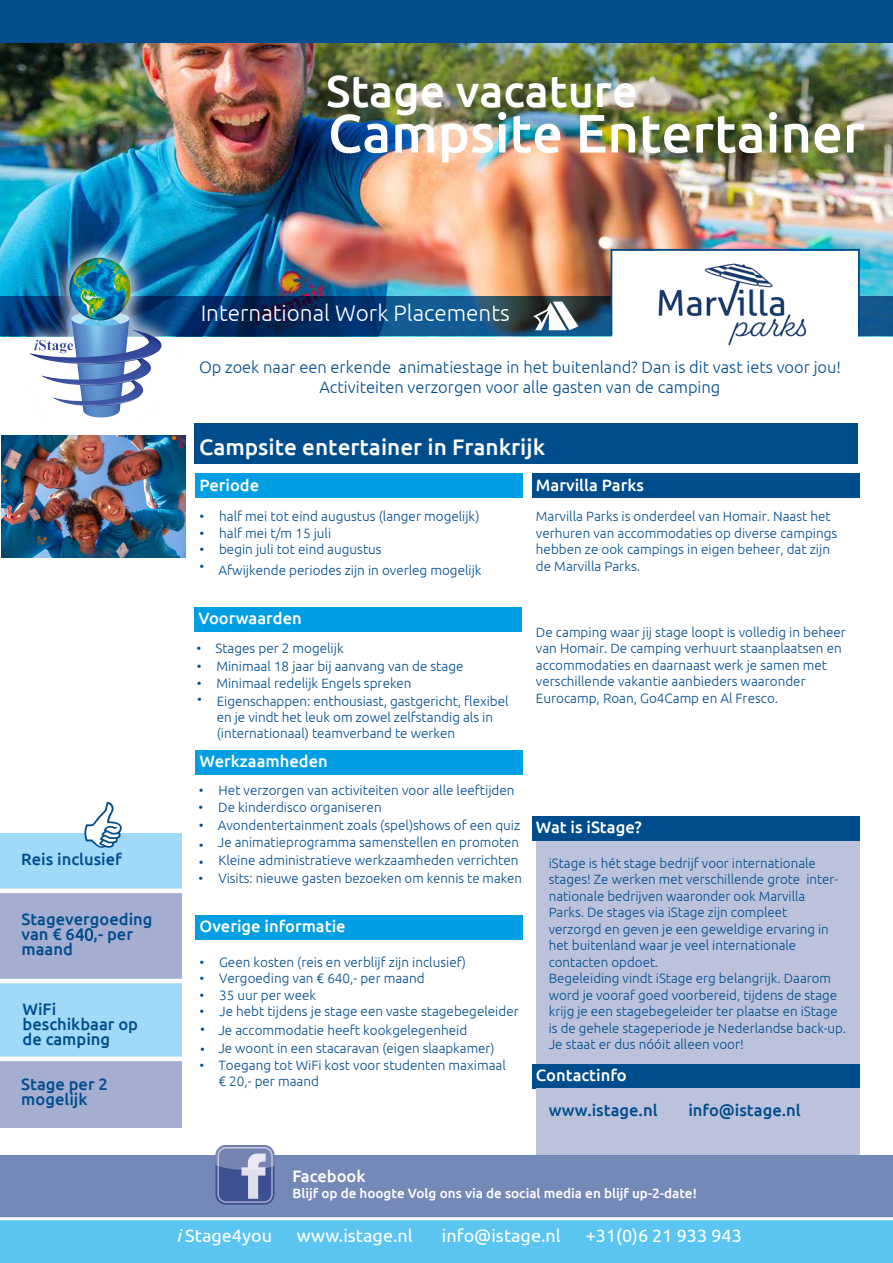
<style>
.page{position:relative;width:893px;height:1263px;background:#fff}
.page>*{position:absolute;margin:0;border:0;box-sizing:border-box;transform-origin:0 0}
.t1{font:500 54px "Ubuntu";color:#fff}
.t2{font:500 45px "Ubuntu";color:#fff}
.t3{font:500 22.5px "Ubuntu";color:#fff}
.t4{font:300 22.5px "Ubuntu";color:#fff}
.t5{font:18px "Ubuntu";color:#fff}
.t6{font:300 16.5px/19.8px "Ubuntu";color:#004d8d;text-align:center}
.t7{font:500 16.5px/15px "Ubuntu";color:#004d8d}
.t8{font:500 16.5px "Ubuntu";color:#fff}
.t9{font:300 13.5px/16.5px "Ubuntu";color:#004d8d}
.t10{font:500 13.5px "Ubuntu";color:#fff}
.s1{font-weight:300}
.s2{font-style:italic}
</style>
<div class="page">
<img style="left:0;top:43px;width:893px;height:293px">
<div style="left:195px;top:473px;width:328px;height:25px;background:#009fe3"></div>
<div style="left:194px;top:607px;width:328px;height:25px;background:#009fe3"></div>
<div style="left:195px;top:750px;width:328px;height:25px;background:#009fe3"></div>
<div style="left:195px;top:915px;width:328px;height:25px;background:#009fe3"></div>
<div style="left:532px;top:473px;width:327px;height:25px;background:#004d8d"></div>
<div style="left:532px;top:816px;width:327px;height:25px;background:#004d8d"></div>
<div style="left:536px;top:841px;width:324px;height:17px;background:#bcc2dc"></div>
<div style="left:536px;top:857px;width:324px;height:18px;background:#bcc2dc"></div>
<div style="left:536px;top:874px;width:324px;height:83px;background:#bcc2dc"></div>
<div style="left:536px;top:956px;width:324px;height:18px;background:#bcc2dc"></div>
<div style="left:536px;top:973px;width:324px;height:67px;background:#bcc2dc"></div>
<div style="left:536px;top:1039px;width:324px;height:17px;background:#bcc2dc"></div>
<div style="left:536px;top:1055px;width:324px;height:18px;background:#bcc2dc"></div>
<div style="left:532px;top:1064px;width:327px;height:24px;background:#004d8d"></div>
<div style="left:536px;top:1088px;width:324px;height:18px;background:#bcc2dc"></div>
<div style="left:536px;top:1103px;width:324px;height:20px;background:#bcc2dc"></div>
<div style="left:536px;top:1121px;width:324px;height:18px;background:#bcc2dc"></div>
<div style="left:536px;top:1138px;width:324px;height:17px;background:#bcc2dc"></div>
<div style="left:0;top:1155px;width:893px;height:76px;background:#7589b8"></div>
<svg style="left:195px;top:296px;width:698px;height:39px;background:#0f3e6d"></svg>
<div style="left:0;top:0;width:893px;height:43px;background:#004d8d"></div>
<div style="left:0;top:1220px;width:893px;height:43px;background:#5bc5f2"></div>
<div style="left:215px;top:1145px;width:59px;height:60px;background:#3d5192;border-radius:10px"></div>
<svg style="left:217px;top:1147px;width:56px;height:56px"></svg>
<div style="left:219px;top:1148px;width:52px;height:53px;background:#3d5192;border-radius:7px"></div>
<svg style="left:215px;top:1145px;width:59px;height:54px"></svg>
<hr style="left:0;top:1217px;width:893px;height:3px;background:#fff">
<div style="left:612px;top:251px;width:246px;height:102px;background:#fff"></div>
<div style="left:610px;top:249px;width:250px;height:87px;border:2px solid #004d8d"></div>
<div style="left:195px;top:423px;width:663px;height:24px;background:#004d8d"></div>
<div style="left:195px;top:433px;width:663px;height:30px;background:#004d8d"></div>
<svg style="left:533px;top:302px;width:45px;height:28px"></svg>
<div style="left:0;top:833px;width:182px;height:25px;background:#a1daf8"></div>
<div style="left:0;top:848px;width:182px;height:25px;background:#a1daf8"></div>
<div style="left:0;top:863px;width:182px;height:25px;background:#a1daf8"></div>
<div style="left:0;top:893px;width:182px;height:25px;background:#a5aed0"></div>
<div style="left:0;top:908px;width:182px;height:55px;background:#a5aed0"></div>
<div style="left:0;top:953px;width:182px;height:25px;background:#a5aed0"></div>
<div style="left:0;top:968px;width:182px;height:25px;background:#a5aed0"></div>
<div style="left:0;top:983px;width:182px;height:25px;background:#a1daf8"></div>
<div style="left:0;top:998px;width:182px;height:25px;background:#a1daf8"></div>
<div style="left:0;top:1013px;width:182px;height:25px;background:#a1daf8"></div>
<div style="left:0;top:1028px;width:182px;height:25px;background:#a1daf8"></div>
<div style="left:0;top:1043px;width:182px;height:25px;background:#a1daf8"></div>
<div style="left:0;top:1058px;width:182px;height:25px;background:#a5aed0"></div>
<div style="left:0;top:1073px;width:182px;height:25px;background:#a5aed0"></div>
<div style="left:0;top:1088px;width:182px;height:25px;background:#a5aed0"></div>
<div style="left:0;top:1103px;width:182px;height:25px;background:#a5aed0"></div>
<svg style="left:84px;top:802px;width:38px;height:46px"></svg>
<hr style="left:0;top:979px;width:192px;height:4px;background:#fff">
<div style="left:0;top:1056px;width:192px;height:5px;background:#fff"></div>
<img style="left:1px;top:435px;width:185px;height:123px">
<img style="left:0;top:241px;width:195px;height:194px">
<img style="left:633px;top:263px;width:204px;height:83px">
<h2 class="t2" style="left:326px;top:62px;width:313px">Stage vacature</h2>
<h1 class="t1" style="left:328px;top:99px;width:538px">Campsite Entertainer</h1>
<p class="t7" style="left:21px;top:851px;width:102px">Reis inclusief</p>
<p class="t7" style="left:21px;top:911px;width:133px">Stagevergoeding van € 6<span class="s1">40</span>,- per maand</p>
<p class="t7" style="left:23px;top:1001px;width:117px">WiFi beschikbaar op de camping</p>
<p class="t7" style="left:21px;top:1076px;width:88px">Stage per 2 mogelijk</p>
<h3 class="t4" style="left:201px;top:299px;width:310px">International Work Placements</h3>
<p class="t6" style="left:199px;top:357px;width:644px">Op zoek naar een erkende animatiestage in het buitenland? Dan is dit vast iets voor jou!<br>Activiteiten verzorgen voor alle gasten van de camping</p>
<h3 class="t3" style="left:199px;top:433px;width:348px">Campsite entertainer in Frankrijk</h3>
<p class="t8" style="left:200px;top:474px;width:61px">Periode</p>
<p class="t9" style="left:200px;top:508px;width:281px">• half mei tot eind augustus (langer mogelijk)</p>
<p class="t9" style="left:200px;top:524px;width:133px">• half mei t/m 15 juli</p>
<p class="t9" style="left:200px;top:541px;width:184px">• begin juli tot eind augustus</p>
<p class="t9" style="left:200px;top:561px;width:284px">• Afwijkende periodes zijn in overleg mogelijk</p>
<p class="t8" style="left:198px;top:608px;width:105px">Voorwaarden</p>
<p class="t9" style="left:197px;top:658px;width:268px">• Minimaal 18 jaar bij aanvang van de stage</p>
<p class="t9" style="left:197px;top:674px;width:216px">• Minimaal redelijk Engels spreken</p>
<p class="t9" style="left:217px;top:692px;width:293px;text-indent:-19px">• Eigenschappen: enthousiast, gastgericht, flexibel en je vindt het leuk om zowel zelfstandig als in (internationaal) teamverband te werken</p>
<p class="t8" style="left:200px;top:751px;width:130px">Werkzaamheden</p>
<p class="t9" style="left:199px;top:781px;width:317px">• Het verzorgen van activiteiten voor alle leeftijden</p>
<p class="t9" style="left:199px;top:834px;width:322px">• Je animatieprogramma samenstellen en promoten</p>
<p class="t9" style="left:199px;top:851px;width:321px">• Kleine administratieve werkzaamheden verrichten</p>
<p class="t9" style="left:198px;top:869px;width:325px">• Visits: nieuwe gasten bezoeken om kennis te maken</p>
<p class="t9" style="left:196px;top:640px;width:149px">• Stages per 2 mogelijk</p>
<p class="t9" style="left:198px;top:799px;width:185px">• De kinderdisco organiseren</p>
<p class="t9" style="left:199px;top:816px;width:323px">• Avondentertainment zoals (spel)shows of een quiz</p>
<p class="t8" style="left:200px;top:916px;width:148px">Overige informatie</p>
<p class="t9" style="left:200px;top:953px;width:268px">• Geen kosten (reis en verblijf zijn inclusief)</p>
<p class="t9" style="left:200px;top:970px;width:227px">• Vergoeding van € 640,- per maand</p>
<p class="t9" style="left:200px;top:986px;width:118px">• 35 uur per week</p>
<p class="t9" style="left:200px;top:1003px;width:321px">• Je hebt tijdens je stage een vaste stagebegeleider</p>
<p class="t9" style="left:200px;top:1022px;width:269px">• Je accommodatie heeft kookgelegenheid</p>
<p class="t9" style="left:200px;top:1039px;width:296px">• Je woont in een stacaravan (eigen slaapkamer)</p>
<p class="t9" style="left:219px;top:1056px;width:289px;text-indent:-19px">• Toegang tot WiFi kost voor studenten maximaal € 20,- per maand</p>
<p class="t8" style="left:536px;top:474px;width:110px">Marvilla Parks</p>
<p class="t9" style="left:536px;top:508px;width:303px">Marvilla Parks is onderdeel van Homair. Naast het verhuren van accommodaties op diverse campings hebben ze ook campings in eigen beheer, dat zijn de Marvilla Parks.</p>
<p class="t9" style="left:536px;top:623px;width:311px">De camping waar jij stage loopt is volledig in beheer van Homair. De camping verhuurt staanplaatsen en accommodaties en daarnaast werk je samen met verschillende vakantie aanbieders waaronder Eurocamp, Roan, Go4Camp en Al Fresco.</p>
<p class="t8" style="left:536px;top:817px;width:107px">Wat is iStage?</p>
<p class="t9" style="left:549px;top:854px;width:299px">iStage is hét stage bedrijf voor internationale stages! Ze werken met verschillende grote inter&shy;nationale bedrijven waaronder ook Marvilla<br>Parks. De stages via iStage zijn compleet<br>verzorgd en geven je een geweldige ervaring in het buitenland waar je veel internationale contacten opdoet.<br>Begeleiding vindt iStage erg belangrijk. Daarom word je vooraf goed voorbereid, tijdens de stage krijg je een stagebegeleider ter plaatse en iStage is de gehele stageperiode je Nederlandse back-up.<br>Je staat er dus nóóit alleen voor!</p>
<p class="t8" style="left:536px;top:1065px;width:92px">Contactinfo</p>
<p class="t7" style="left:549px;top:1101px;width:110px">www.istage.nl</p>
<p class="t7" style="left:688px;top:1101px;width:114px">info@istage.nl</p>
<p class="t8" style="left:293px;top:1165px;width:75px">Facebook</p>
<p class="t10" style="left:293px;top:1185px;width:406px">Blijf op de hoogte Volg ons via de social media en blijf up-2-date!</p>
<h3 class="t5" style="left:177px;top:1224px;width:97px"><span class="s2">i</span> Stage4you</h3>
<h3 class="t5" style="left:297px;top:1224px;width:117px">www.istage.nl</h3>
<h3 class="t5" style="left:442px;top:1224px;width:120px">info@istage.nl</h3>
<h3 class="t5" style="left:586px;top:1224px;width:158px">+31(0)6 21 933 943</h3>
</div>
